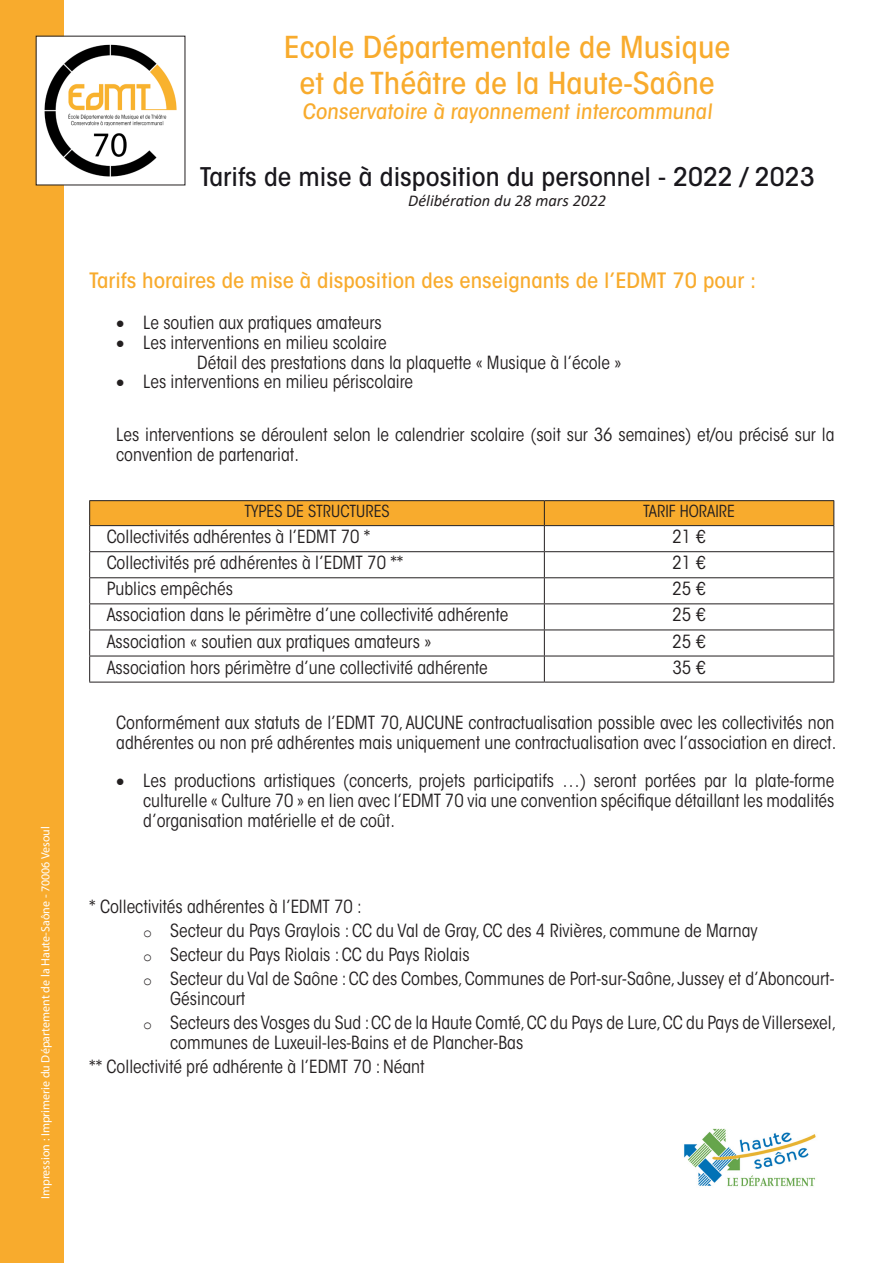
<style>
.page{position:relative;width:893px;height:1263px;background:#fff}
.page>*{position:absolute;margin:0;border:0;box-sizing:border-box;transform-origin:0 0}
.t1{font:500 condensed 30px "ITC Avant Garde Std";color:#f8ab2d;scale:1.1 1}
.t2{font:500 condensed 25.5px "ITC Avant Garde Std";color:#19171c;scale:1.1 1}
.t3{font:500 condensed 21px "ITC Avant Garde Std";color:#f8ab2d;scale:1.1 1}
.t4{font:condensed 18px/19.8px "ITC Avant Garde Std";color:#231f20}
.t5{font:condensed 16.5px "ITC Avant Garde Std";color:#231f20}
.t6{font:italic 16.5px "Calibri";color:#231f20}
.t7{font:12px "Myriad Pro";color:#fff}
.s1{font-family:"Courier New";font-stretch:normal;font-size:15px}
</style>
<div class="page">
<div style="left:0;top:0;width:64px;height:1263px;background:#f8ab2d"></div>
<img style="left:38px;top:38px;width:139px;height:145px">
<hr style="left:89px;top:500px;width:455px;height:1px;background:#231f20">
<hr style="left:544px;top:500px;width:290px;height:1px;background:#231f20">
<svg style="left:89px;top:501px;width:745px;height:181px"></svg>
<hr style="left:89px;top:682px;width:455px;height:1px;background:#231f20">
<hr style="left:544px;top:682px;width:290px;height:1px;background:#231f20">
<img style="left:684px;top:1128px;width:132px;height:59px">
<p class="t7" style="left:38px;top:1199px;width:374px;rotate:-90deg">Impression : Imprimerie du Département de la Haute-Saône - 70006 Vesoul</p>
<p class="t1" style="left:284px;top:29px;width:407px">Ecole Départementale de Musique</p>
<p class="t1" style="left:300px;top:65px;width:379px">et de Théâtre de la Haute-Saône</p>
<p class="t3" style="left:302px;top:99px;width:377px">Conservatoire à rayonnement intercommunal</p>
<p class="t2" style="left:200px;top:161px;width:560px">Tarifs de mise à disposition du personnel - 2022 / 2023</p>
<p class="t6" style="left:408px;top:189px;width:199px">Délibération du 28 mars 2022</p>
<p class="t3" style="left:89px;top:267px;width:608px">Tarifs horaires de mise à disposition des enseignants de l’EDMT 70 pour :</p>
<p class="t4" style="left:116px;top:313px;width:267px">• Le soutien aux pratiques amateurs</p>
<p class="t4" style="left:116px;top:332px;width:272px">• Les interventions en milieu scolaire</p>
<p class="t4" style="left:197px;top:352px;width:426px">Détail des prestations dans la plaquette « Musique à l’école »</p>
<p class="t4" style="left:116px;top:372px;width:298px">• Les interventions en milieu périscolaire</p>
<p class="t4" style="left:116px;top:425px;width:720px">Les interventions se déroulent selon le calendrier scolaire (soit sur 36 semaines) et/ou précisé sur la convention de partenariat.</p>
<p class="t5" style="left:244px;top:501px;width:147px">TYPES DE STRUCTURES</p>
<p class="t5" style="left:643px;top:501px;width:93px">TARIF HORAIRE</p>
<p class="t4" style="left:107px;top:527px;width:265px">Collectivités adhérentes à l’EDMT 70 *</p>
<p class="t4" style="left:673px;top:527px;width:35px">21 €</p>
<p class="t4" style="left:107px;top:553px;width:298px">Collectivités pré adhérentes à l’EDMT 70 **</p>
<p class="t4" style="left:673px;top:553px;width:35px">21 €</p>
<p class="t4" style="left:107px;top:579px;width:128px">Publics empêchés</p>
<p class="t4" style="left:673px;top:579px;width:35px">25 €</p>
<p class="t4" style="left:107px;top:605px;width:403px">Association dans le périmètre d’une collectivité adhérente</p>
<p class="t4" style="left:673px;top:605px;width:35px">25 €</p>
<p class="t4" style="left:107px;top:631px;width:326px">Association « soutien aux pratiques amateurs »</p>
<p class="t4" style="left:673px;top:631px;width:35px">25 €</p>
<p class="t4" style="left:107px;top:657px;width:383px">Association hors périmètre d’une collectivité adhérente</p>
<p class="t4" style="left:673px;top:657px;width:35px">35 €</p>
<p class="t4" style="left:116px;top:713px;width:721px">Conformément aux statuts de l’EDMT 70, AUCUNE contractualisation possible avec les collectivités non adhérentes ou non pré adhérentes mais uniquement une contractualisation avec l’association en direct.</p>
<p class="t4" style="left:143px;top:771px;width:693px;text-align:justify;text-indent:-27px">• Les productions artistiques (concerts, projets participatifs …) seront portées par la plate-forme culturelle « Culture 70 » en lien avec l’EDMT 70 via une convention spécifique détaillant les modalités d’organisation matérielle et de coût.</p>
<p class="t4" style="left:89px;top:896px;width:274px">* Collectivités adhérentes à l’EDMT 70 :</p>
<p class="t4" style="left:143px;top:921px;width:616px"><span class="s1">o</span> Secteur du Pays Graylois : CC du Val de Gray, CC des 4 Rivières, commune de Marnay</p>
<p class="t4" style="left:143px;top:945px;width:328px"><span class="s1">o</span> Secteur du Pays Riolais : CC du Pays Riolais</p>
<p class="t4" style="left:170px;top:969px;width:666px;text-indent:-27px"><span class="s1">o</span> Secteur du Val de Saône : CC des Combes, Communes de Port-sur-Saône, Jussey et d’Aboncourt-<br>Gésincourt</p>
<p class="t4" style="left:170px;top:1012px;width:667px;text-indent:-27px"><span class="s1">o</span> Secteurs des Vosges du Sud : CC de la Haute Comté, CC du Pays de Lure, CC du Pays de Villersexel, communes de Luxeuil-les-Bains et de Plancher-Bas</p>
<p class="t4" style="left:89px;top:1056px;width:337px">** Collectivité pré adhérente à l’EDMT 70 : Néant</p>
</div>
